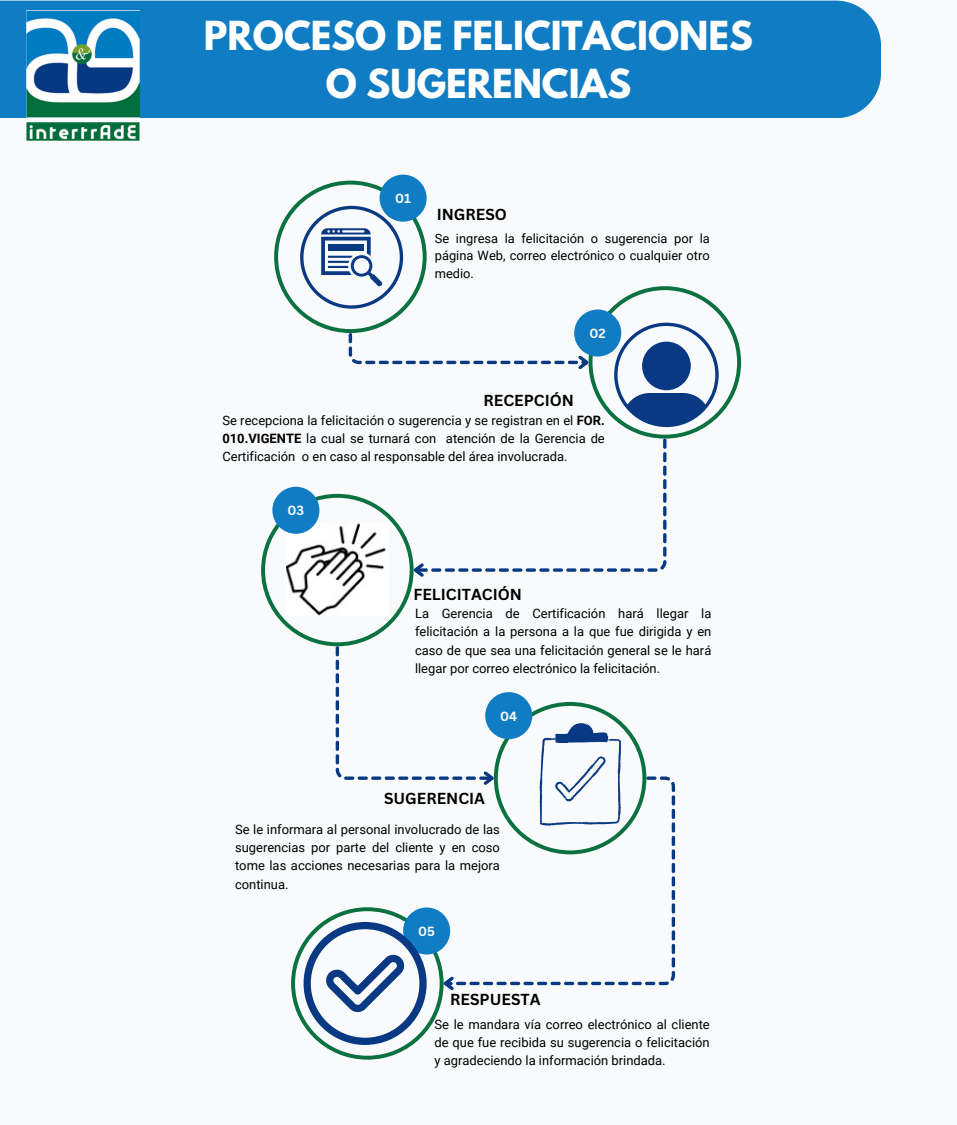
<style>
.page{position:relative;width:957px;height:1125px;background:#fff}
.page>*{position:absolute;margin:0;border:0;box-sizing:border-box;transform-origin:0 0}
.t1{font:700 35.47px/47.8px "League Spartan";color:#fff;text-align:center}
.t2{font:700 15.52px "Canva Sans";color:#000}
.t3{font:12.98px/18.1px "Roboto";color:#000;text-align:justify}
.t4{font:700 12.9px "Canva Sans";color:#fdfdfd}
.t5{font:12.83px/17.5px "Roboto";color:#000;text-align:justify}
.s1{font-weight:700}
</style>
<div class="page">
<div style="left:0;top:0;width:956px;height:1125px;background:#f8fafb"></div>
<div style="left:379px;top:175px;width:47px;height:47px;background:#0f7cc3;border-radius:50%"></div>
<svg style="left:456px;top:854px;width:219px;height:131px"></svg>
<div style="left:0;top:1px;width:880px;height:117px;background:#0f7cc3"></div>
<img style="left:26px;top:11px;width:114px;height:130px">
<svg style="left:291px;top:907px;width:163px;height:153px"></svg>
<svg style="left:261px;top:181px;width:480px;height:673px"></svg>
<div style="left:272px;top:487px;width:47px;height:47px;background:#0f7cc3;border-radius:50%"></div>
<p class="t1" style="left:204px;top:16px;width:550px">PROCESO DE FELICITACIONES<br>O SUGERENCIAS</p>
<p class="t4" style="left:395px;top:190px;width:17px">01</p>
<p class="t2" style="left:436px;top:204px;width:72px">INGRESO</p>
<p class="t5" style="left:435px;top:230px;width:276px">Se ingresa la felicitación o sugerencia por la página Web, correo electrónico o cualquier otro medio.</p>
<p class="t4" style="left:589px;top:324px;width:18px">02</p>
<p class="t2" style="left:483px;top:390px;width:92px">RECEPCIÓN</p>
<p class="t3" style="left:222px;top:412px;width:384px">Se recepciona la felicitación o sugerencia y se registran en el <span class="s1">FOR.<br>010.VIGENTE</span> la cual se turnará con atención de la Gerencia de Certificación o en caso al responsable del área involucrada.</p>
<p class="t4" style="left:287px;top:502px;width:18px">03</p>
<p class="t2" style="left:413px;top:584px;width:110px">FELICITACIÓN</p>
<p class="t3" style="left:415px;top:605px;width:298px">La Gerencia de Certificación hará llegar la felicitación a la persona a la que fue dirigida y en caso de que sea una felicitación general se le hará llegar por correo electrónico la felicitación.</p>
<p class="t4" style="left:500px;top:707px;width:19px">04</p>
<p class="t2" style="left:384px;top:787px;width:103px">SUGERENCIA</p>
<p class="t3" style="left:235px;top:821px;width:266px">Se le informara al personal involucrado de las sugerencias por parte del cliente y en coso tome las acciones necesarias para la mejora continua.</p>
<p class="t4" style="left:418px;top:922px;width:18px">05</p>
<p class="t2" style="left:450px;top:989px;width:92px">RESPUESTA</p>
<p class="t3" style="left:434px;top:1015px;width:277px">Se le mandara vía correo electrónico al cliente de que fue recibida su sugerencia o felicitación y agradeciendo la información brindada.</p>
</div>
